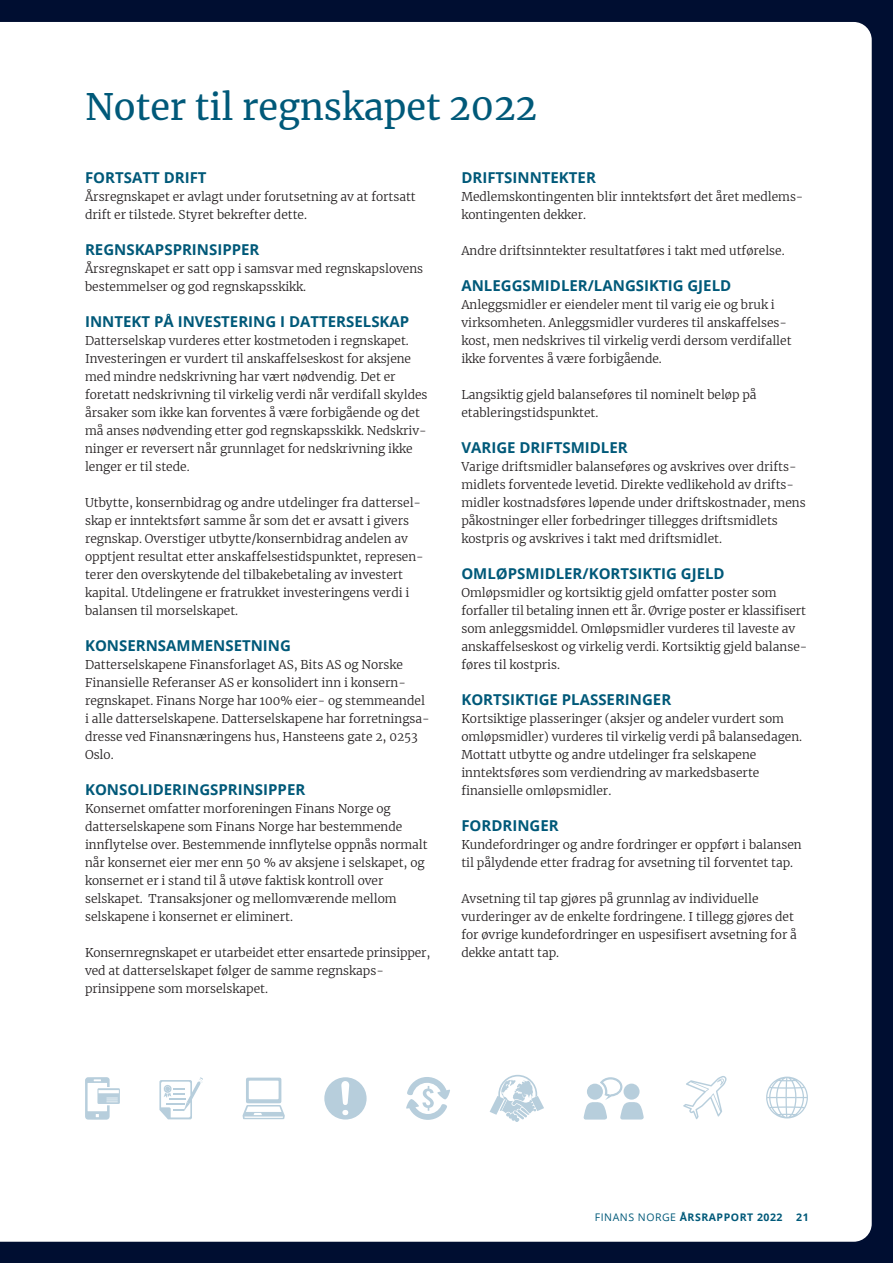
<style>
.page{position:relative;width:893px;height:1263px;background:#000e31}
.page>*{position:absolute;margin:0;border:0;box-sizing:border-box;transform-origin:0 0}
.Tittel_nivå_2__over{font:36px "Merriweather";color:#005979}
.Mellomtittel{font:700 15px "Open Sans";color:#005979}
.Brødtekst{font:300 12px/18px "Merriweather";color:#231f20}
.t1{font:700 10.5px "Open Sans";letter-spacing:.05em;color:#005979}
.s1{font-weight:400}
</style>
<div class="page">
<div style="left:0;top:22px;width:872px;height:1220px;background:#fff"></div>
<svg style="left:583px;top:1077px;width:61px;height:43px;background:#e0eaf0"></svg>
<div style="left:623px;top:1083px;width:17px;height:16px;background:#b7cedc;border-radius:50%"></div>
<svg style="left:85px;top:1077px;width:35px;height:43px;background:#dee8ef"></svg>
<svg style="left:324px;top:1077px;width:43px;height:42px;background:#cedde7"></svg>
<svg style="left:406px;top:1077px;width:44px;height:43px;background:#e1eaf0"></svg>
<svg style="left:243px;top:1077px;width:42px;height:42px;background:#e4ecf1"></svg>
<svg style="left:159px;top:1077px;width:44px;height:42px;background:#e8eff4"></svg>
<svg style="left:683px;top:1074px;width:45px;height:45px;background:#f2f6f8"></svg>
<svg style="left:490px;top:1075px;width:54px;height:47px;background:#dfe9ef"></svg>
<svg style="left:766px;top:1076px;width:42px;height:42px;background:#e7eef3"></svg>
<p class="Tittel_nivå_2__over" style="left:85px;top:82px;width:453px">Noter til regnskapet 2022</p>
<p class="Mellomtittel" style="left:85px;top:167px;width:123px">FORTSATT DRIFT</p>
<p class="Brødtekst" style="left:85px;top:187px;width:332px">Årsregnskapet er avlagt under forutsetning av at fortsatt drift er tilstede. Styret bekrefter dette.</p>
<p class="Mellomtittel" style="left:85px;top:239px;width:176px">REGNSKAPSPRINSIPPER</p>
<p class="Brødtekst" style="left:85px;top:259px;width:340px">Årsregnskapet er satt opp i samsvar med regnskapslovens bestemmelser og god regnskapsskikk.</p>
<p class="Mellomtittel" style="left:85px;top:311px;width:326px">INNTEKT PÅ INVESTERING I DATTERSELSKAP</p>
<p class="Brødtekst" style="left:85px;top:331px;width:344px">Datterselskap vurderes etter kostmetoden i regnskapet.<br>Investeringen er vurdert til anskaffelseskost for aksjene med mindre nedskrivning har vært nødvendig. Det er foretatt nedskrivning til virkelig verdi når verdifall skyldes årsaker som ikke kan forventes å være forbigående og det må anses nødvending etter god regnskapsskikk. Nedskriv&shy;ninger er reversert når grunnlaget for nedskrivning ikke lenger er til stede.</p>
<p class="Brødtekst" style="left:85px;top:493px;width:340px">Utbytte, konsernbidrag og andre utdelinger fra dattersel&shy;skap er inntektsført samme år som det er avsatt i givers regnskap. Overstiger utbytte/konsernbidrag andelen av opptjent resultat etter anskaffelsestidspunktet, represen&shy;terer den overskytende del tilbakebetaling av investert kapital. Utdelingene er fratrukket investeringens verdi i balansen til morselskapet.</p>
<p class="Mellomtittel" style="left:85px;top:635px;width:207px">KONSERNSAMMENSETNING</p>
<p class="Brødtekst" style="left:85px;top:655px;width:346px">Datterselskapene Finansforlaget AS, Bits AS og Norske Finansielle Referanser AS er konsolidert inn i konsern&shy;regnskapet. Finans Norge har 100% eier- og stemmeandel i alle datterselskapene. Datterselskapene har forretningsa&shy;dresse ved Finansnæringens hus, Hansteens gate 2, 0253<br>Oslo.</p>
<p class="Mellomtittel" style="left:85px;top:779px;width:222px">KONSOLIDERINGSPRINSIPPER</p>
<p class="Brødtekst" style="left:85px;top:799px;width:344px">Konsernet omfatter morforeningen Finans Norge og datterselskapene som Finans Norge har bestemmende innflytelse over. Bestemmende innflytelse oppnås normalt når konsernet eier mer enn 50 % av aksjene i selskapet, og konsernet er i stand til å utøve faktisk kontroll over selskapet. Transaksjoner og mellomværende mellom selskapene i konsernet er eliminert.</p>
<p class="Brødtekst" style="left:85px;top:943px;width:347px">Konsernregnskapet er utarbeidet etter ensartede prinsipper, ved at datterselskapet følger de samme regnskaps&shy;prinsippene som morselskapet.</p>
<p class="Mellomtittel" style="left:461px;top:167px;width:136px">DRIFTSINNTEKTER</p>
<p class="Brødtekst" style="left:461px;top:187px;width:344px">Medlemskontingenten blir inntektsført det året medlems&shy;kontingenten dekker.</p>
<p class="Brødtekst" style="left:461px;top:241px;width:325px">Andre driftsinntekter resultatføres i takt med utførelse.</p>
<p class="Mellomtittel" style="left:461px;top:275px;width:271px">ANLEGGSMIDLER/LANGSIKTIG GJELD</p>
<p class="Brødtekst" style="left:461px;top:295px;width:332px">Anleggsmidler er eiendeler ment til varig eie og bruk i virksomheten. Anleggsmidler vurderes til anskaffelses&shy;kost, men nedskrives til virkelig verdi dersom verdifallet ikke forventes å være forbigående.</p>
<p class="Brødtekst" style="left:461px;top:385px;width:297px">Langsiktig gjeld balanseføres til nominelt beløp på etableringstidspunktet.</p>
<p class="Mellomtittel" style="left:461px;top:437px;width:168px">VARIGE DRIFTSMIDLER</p>
<p class="Brødtekst" style="left:461px;top:457px;width:346px">Varige driftsmidler balanseføres og avskrives over drifts&shy;midlets forventede levetid. Direkte vedlikehold av drifts&shy;midler kostnadsføres løpende under driftskostnader, mens påkostninger eller forbedringer tillegges driftsmidlets kostpris og avskrives i takt med driftsmidlet.</p>
<p class="Mellomtittel" style="left:461px;top:563px;width:265px">OMLØPSMIDLER/KORTSIKTIG GJELD</p>
<p class="Brødtekst" style="left:461px;top:583px;width:347px">Omløpsmidler og kortsiktig gjeld omfatter poster som forfaller til betaling innen ett år. Øvrige poster er klassifisert som anleggsmiddel. Omløpsmidler vurderes til laveste av anskaffelseskost og virkelig verdi. Kortsiktig gjeld balanse&shy;føres til kostpris.</p>
<p class="Mellomtittel" style="left:461px;top:689px;width:211px">KORTSIKTIGE PLASSERINGER</p>
<p class="Brødtekst" style="left:461px;top:709px;width:342px">Kortsiktige plasseringer (aksjer og andeler vurdert som omløpsmidler) vurderes til virkelig verdi på balansedagen.<br>Mottatt utbytte og andre utdelinger fra selskapene inntektsføres som verdiendring av markedsbaserte finansielle omløpsmidler.</p>
<p class="Mellomtittel" style="left:461px;top:815px;width:99px">FORDRINGER</p>
<p class="Brødtekst" style="left:461px;top:835px;width:342px">Kundefordringer og andre fordringer er oppført i balansen til pålydende etter fradrag for avsetning til forventet tap.</p>
<p class="Brødtekst" style="left:461px;top:889px;width:337px">Avsetning til tap gjøres på grunnlag av individuelle vurderinger av de enkelte fordringene. I tillegg gjøres det for øvrige kundefordringer en uspesifisert avsetning for å dekke antatt tap.</p>
<p class="t1" style="left:595px;top:1209px;width:189px"><span class="s1">FINANS NORGE</span> ÅRSRAPPORT 2022</p>
<p class="t1" style="left:796px;top:1209px;width:14px">21</p>
</div>
